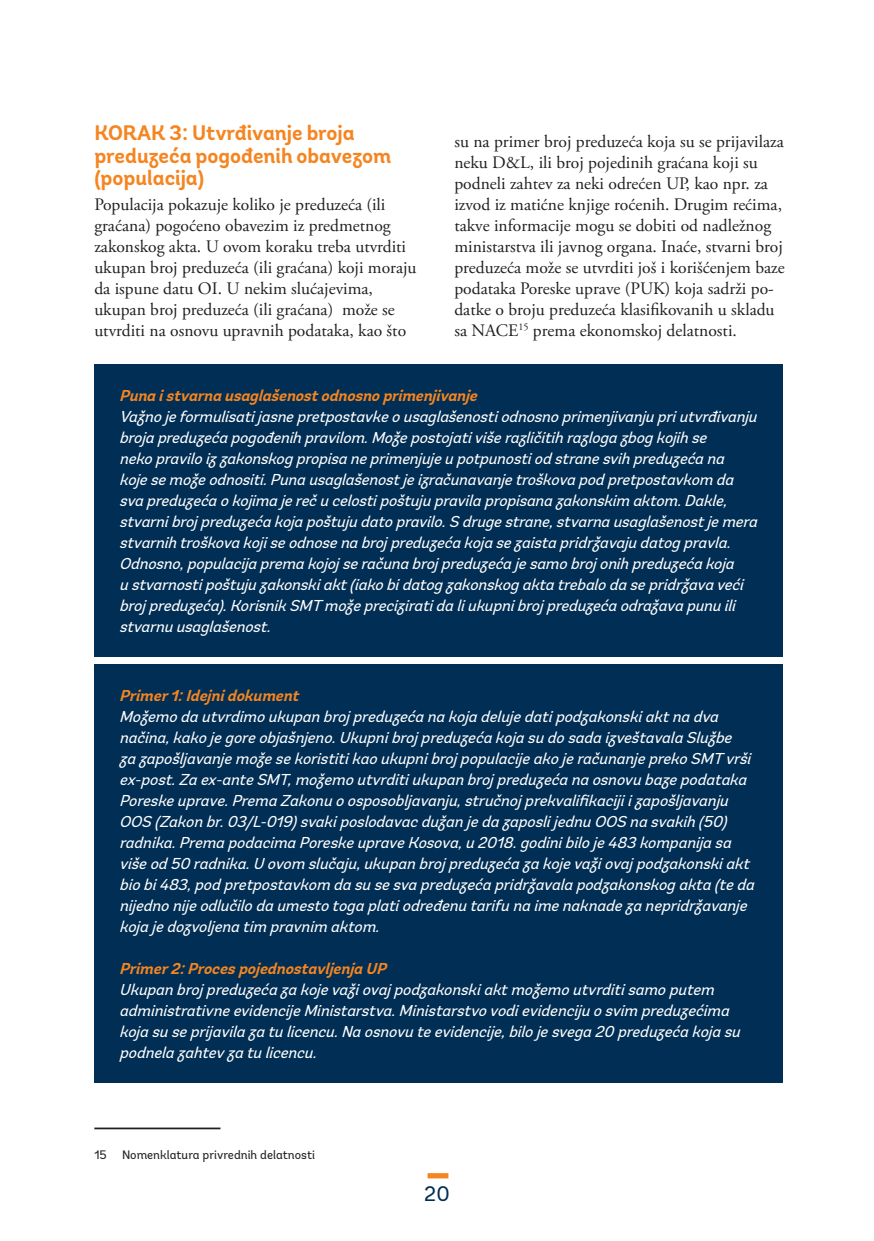
<style>
.page{position:relative;width:874px;height:1241px;background:#fff}
.page>*{position:absolute;margin:0;border:0;box-sizing:border-box;transform-origin:0 0}
.t1{font:700 21px/22.8px "Andes";color:#f58520}
.t2{font:21px "Andes";color:#002e54}
.t3{font:17.5px/21px "Adobe Garamond Pro";color:#231f20}
.t4{font:italic 15.75px/21px "Andes";letter-spacing:-.005em;color:#fff}
.t5{font:italic 700 15.75px "Andes";letter-spacing:-.005em;color:#f58520}
.t6{font:12.25px "Andes";color:#231f20}
</style>
<div class="page">
<svg style="left:427px;top:1173px;width:21px;height:5px"></svg>
<hr style="left:94px;top:1127px;width:126px;height:2px;background:#231f20">
<div style="left:94px;top:364px;width:688px;height:292px;background:#002e54"></div>
<div style="left:94px;top:663px;width:688px;height:419px;background:#002e54"></div>
<h1 class="t1" style="left:94px;top:122px;width:298px">KORAK 3: Utvrđivanje broja preduzeća pogođenih obavezom (populacija)</h1>
<p class="t3" style="left:94px;top:195px;width:323px">Populacija pokazuje koliko je preduzeća (ili graćana) pogoćeno obavezim iz predmetnog zakonskog akta. U ovom koraku treba utvrditi ukupan broj preduzeća (ili graćana) koji moraju da ispune datu OI. U nekim slućajevima, ukupan broj preduzeća (ili graćana) može se utvrditi na osnovu upravnih podataka, kao što</p>
<p class="t3" style="left:454px;top:132px;width:331px">su na primer broj preduzeća koja su se prijavilaza neku D&amp;L, ili broj pojedinih graćana koji su podneli zahtev za neki odrećen UP, kao npr. za izvod iz matićne knjige roćenih. Drugim rećima, takve informacije mogu se dobiti od nadležnog ministarstva ili javnog organa. Inaće, stvarni broj preduzeća može se utvrditi još i korišćenjem baze podataka Poreske uprave (PUK) koja sadrži po&shy;datke o broju preduzeća klasifikovanih u skladu sa NACE<sup>15</sup> prema ekonomskoj delatnosti.</p>
<p class="t5" style="left:119px;top:385px;width:364px">Punaistvarnausaglašenostodnosnoprimenjivanje</p>
<p class="t4" style="left:119px;top:406px;width:644px">Važnojeformulisatijasnepretpostavkeousaglašenostiodnosnoprimenjivanjupriutvrđivanju brojapreduzećapogođenihpravilom.Možepostojativišerazličitihrazlogazbogkojihse nekopraviloizzakonskogpropisaneprimenjujeupotpunostiodstranesvihpreduzećana kojesemožeodnositi.Punausaglašenostjeizračunavanjetroškovapodpretpostavkom da svapreduzećaokojimajerečucelostipoštujupravilapropisanazakonskim aktom.Dakle, stvarnibroj preduzećakojapoštujudatopravilo.Sdrugestrane,stvarnausaglašenostjemera stvarnihtroškovakojiseodnosenabroj preduzećakojasezaistapridržavajudatogpravla.<br>Odnosno,populacijapremakojoj seračunabroj preduzećajesamobroj onihpreduzećakoja ustvarnostipoštujuzakonskiakt(iakobidatogzakonskogaktatrebalodasepridržavaveći broj preduzeća).KorisnikSMTmožepreciziratidaliukupnibroj preduzećaodražavapunuili stvarnuusaglašenost.</p>
<p class="t5" style="left:119px;top:685px;width:186px">Primer1:Idejnidokument</p>
<p class="t4" style="left:119px;top:705px;width:641px">Možemodautvrdimoukupanbroj preduzećanakojadelujedatipodzakonskiaktnadva načina,kakojegoreobjašnjeno.Ukupnibroj preduzećakojasudosadaizveštavalaSlužbe zazapošljavanjemožesekoristitikaoukupnibroj populacijeakojeračunanjeprekoSMTvrši ex-post.Zaex-anteSMT,možemoutvrditiukupanbroj preduzećanaosnovubazepodataka Poreskeuprave.PremaZakonuoosposobljavanju,stručnoj prekvalifikacijiizapošljavanju OOS(Zakonbr.03/L-019)svakiposlodavacdužanjedazaposlijednuOOSnasvakih(50) radnika.PremapodacimaPoreskeupraveKosova,u2018.godinibiloje483kompanijasa višeod50 radnika.U ovom slučaju,ukupanbroj preduzećazakojevažiovaj podzakonskiakt biobi483,podpretpostavkom dasusesvapreduzećapridržavalapodzakonskogakta(teda nijednonijeodlučilodaumestotogaplatiodređenutarifunaimenaknadezanepridržavanje kojajedozvoljenatim pravnim aktom.</p>
<p class="t5" style="left:119px;top:958px;width:273px">Primer2:ProcespojednostavljenjaUP</p>
<p class="t4" style="left:119px;top:978px;width:627px">Ukupanbroj preduzećazakojevažiovaj podzakonskiaktmožemoutvrditisamoputem administrativneevidencijeMinistarstva.Ministarstvovodievidencijuosvim preduzećima kojasuseprijavilazatulicencu.Naosnovuteevidencije,bilojesvega20 preduzećakojasu podnelazahtevzatulicencu.</p>
<p class="t6" style="left:94px;top:1147px;width:222px">15 Nomenklatura privrednih delatnosti</p>
<h1 class="t2" style="left:424px;top:1180px;width:27px">20</h1>
</div>
